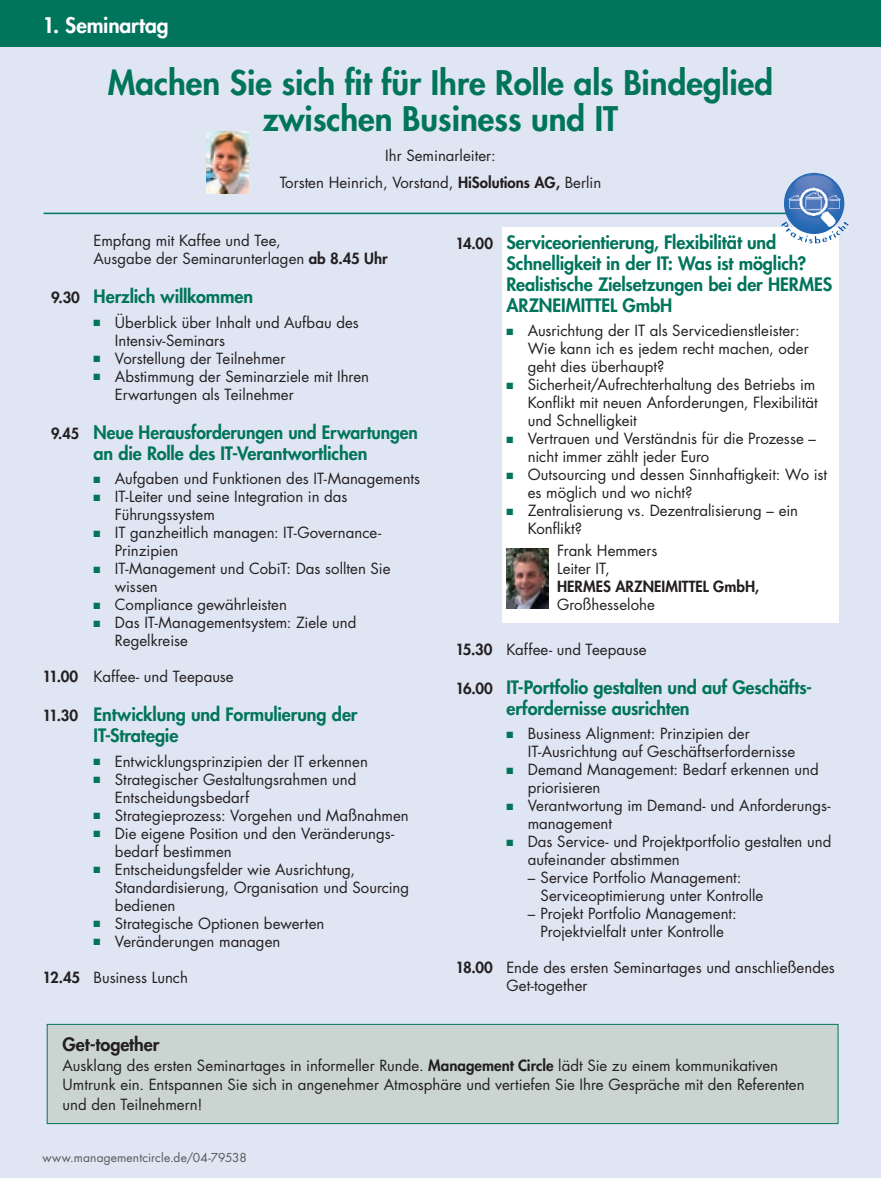
<style>
.page{position:relative;width:881px;height:1178px;background:#fff}
.page>*{position:absolute;margin:0;border:0;box-sizing:border-box;transform-origin:0 0}
.t1{font:800 33px/36px "Futura Std";color:#01745c;text-align:center}
.t2{font:800 21px "Futura Std";letter-spacing:-.005em;color:#fff}
.t3{font:800 18px/21px "Futura Std";letter-spacing:-.005em;color:#01745c}
.t4{font:800 18px "Futura Std";letter-spacing:-.005em;color:#231f20}
.t5{font:15px/18px "Futura Std";color:#231f20}
.t6{font:800 15px "Futura Std";color:#231f20}
.t7{font:12px "Futura Std";letter-spacing:.01em;color:#57585a}
.s1{font-weight:800}
.s2{font-size:15px;color:#231f20}
.s3{color:#01745c}
</style>
<div class="page">
<div style="left:0;top:0;width:880px;height:1178px;background:#e0e5f3"></div>
<div style="left:0;top:0;width:880px;height:47px;background:#01745c"></div>
<hr style="left:44px;top:213px;width:795px;height:1px;background:#01745c">
<div style="left:46px;top:1023px;width:792px;height:101px;background:#cad5d1"></div>
<img style="left:206px;top:132px;width:42px;height:61px">
<div style="left:502px;top:227px;width:336px;height:396px;background:#fff"></div>
<svg style="left:506px;top:608px;width:42px;height:1px"></svg>
<img style="left:506px;top:549px;width:42px;height:59px">
<img style="left:783px;top:173px;width:29px;height:58px">
<h2 class="t2" style="left:43px;top:12px;width:127px">1. Seminartag</h2>
<h1 class="t1" style="left:108px;top:65px;width:666px">Machen Sie sich fit für Ihre Rolle als Bindeglied zwischen Business und IT</h1>
<p class="t5" style="left:279px;top:143px;width:323px;line-height:26.5px;text-align:center">Ihr Seminarleiter:<br>Torsten Heinrich, Vorstand, <span class="s1">HiSolutions AG,</span> Berlin</p>
<p class="t5" style="left:94px;top:232px;width:295px">Empfang mit Kaffee und Tee,<br>Ausgabe der Seminarunterlagen <span class="s1">ab 8.45 Uhr</span></p>
<p class="t3" style="left:51px;top:286px;width:203px"><span class="s2">9.30</span> Herzlich willkommen</p>
<p class="t5" style="left:115px;top:313px;width:245px;text-indent:-21px"><span class="s3">■</span> Überblick über Inhalt und Aufbau des<br>Intensiv-Seminars</p>
<p class="t5" style="left:94px;top:349px;width:193px"><span class="s3">■</span> Vorstellung der Teilnehmer</p>
<p class="t5" style="left:115px;top:367px;width:256px;text-indent:-21px"><span class="s3">■</span> Abstimmung der Seminarziele mit Ihren<br>Erwartungen als Teilnehmer</p>
<p class="t3" style="left:51px;top:421px;width:368px;text-align:center"><span class="s2">9.45</span> Neue Herausforderungen und Erwartungen an die Rolle des IT-Verantwortlichen</p>
<p class="t5" style="left:94px;top:470px;width:328px"><span class="s3">■</span> Aufgaben und Funktionen des IT-Managements</p>
<p class="t5" style="left:115px;top:488px;width:234px;text-indent:-21px"><span class="s3">■</span> IT-Leiter und seine Integration in das<br>Führungssystem</p>
<p class="t5" style="left:115px;top:524px;width:268px;text-indent:-21px"><span class="s3">■</span> IT ganzheitlich managen: IT-Governance-<br>Prinzipien</p>
<p class="t5" style="left:115px;top:560px;width:277px;text-indent:-21px"><span class="s3">■</span> IT-Management und CobiT: Das sollten Sie wissen</p>
<p class="t5" style="left:94px;top:596px;width:195px"><span class="s3">■</span> Compliance gewährleisten</p>
<p class="t5" style="left:115px;top:614px;width:243px;text-indent:-21px"><span class="s3">■</span> Das IT-Managementsystem: Ziele und<br>Regelkreise</p>
<p class="t5" style="left:43px;top:668px;width:193px"><span class="s1">11.00</span> Kaffee- und Teepause</p>
<p class="t3" style="left:94px;top:704px;width:265px;text-indent:-51px"><span class="s2">11.30</span> Entwicklung und Formulierung der<br>IT-Strategie</p>
<p class="t5" style="left:94px;top:752px;width:276px"><span class="s3">■</span> Entwicklungsprinzipien der IT erkennen</p>
<p class="t5" style="left:115px;top:770px;width:243px;text-indent:-21px"><span class="s3">■</span> Strategischer Gestaltungsrahmen und<br>Entscheidungsbedarf</p>
<p class="t5" style="left:94px;top:806px;width:316px"><span class="s3">■</span> Strategieprozess: Vorgehen und Maßnahmen</p>
<p class="t5" style="left:115px;top:824px;width:281px;text-indent:-21px"><span class="s3">■</span> Die eigene Position und den Veränderungs&shy;bedarf bestimmen</p>
<p class="t5" style="left:115px;top:860px;width:296px;text-indent:-21px"><span class="s3">■</span> Entscheidungsfelder wie Ausrichtung,<br>Standardisierung, Organisation und Sourcing bedienen</p>
<p class="t5" style="left:94px;top:914px;width:232px"><span class="s3">■</span> Strategische Optionen bewerten</p>
<p class="t5" style="left:94px;top:932px;width:188px"><span class="s3">■</span> Veränderungen managen</p>
<p class="t5" style="left:43px;top:968px;width:147px"><span class="s1">12.45</span> Business Lunch</p>
<p class="t3" style="left:506px;top:232px;width:327px;text-indent:-51px"><span class="s2">14.00</span> Serviceorientierung, Flexibilität und Schnelligkeit in der IT: Was ist möglich?<br>Realistische Zielsetzungen bei der HERMES ARZNEIMITTEL GmbH</p>
<p class="t5" style="left:527px;top:322px;width:282px;text-indent:-21px"><span class="s3">■</span> Ausrichtung der IT als Servicedienstleister:<br>Wie kann ich es jedem recht machen, oder geht dies überhaupt?</p>
<p class="t5" style="left:527px;top:376px;width:291px;text-indent:-21px"><span class="s3">■</span> Sicherheit/Aufrechterhaltung des Betriebs im<br>Konflikt mit neuen Anforderungen, Flexibilität und Schnelligkeit</p>
<p class="t5" style="left:527px;top:430px;width:289px;text-indent:-21px"><span class="s3">■</span> Vertrauen und Verständnis für die Prozesse – nicht immer zählt jeder Euro</p>
<p class="t5" style="left:527px;top:466px;width:301px;text-indent:-21px"><span class="s3">■</span> Outsourcing und dessen Sinnhaftigkeit: Wo ist es möglich und wo nicht?</p>
<p class="t5" style="left:527px;top:502px;width:272px;text-indent:-21px"><span class="s3">■</span> Zentralisierung vs. Dezentralisierung – ein<br>Konflikt?</p>
<p class="t5" style="left:557px;top:542px;width:102px">Frank Hemmers<br>Leiter IT,</p>
<p class="t6" style="left:557px;top:577px;width:203px">HERMES ARZNEIMITTEL GmbH,</p>
<p class="t5" style="left:557px;top:596px;width:99px">Großhesselohe</p>
<p class="t5" style="left:455px;top:640px;width:193px"><span class="s1">15.30</span> Kaffee- und Teepause</p>
<p class="t3" style="left:506px;top:677px;width:307px;text-indent:-51px"><span class="s2">16.00</span> IT-Portfolio gestalten und auf Geschäfts&shy;erfordernisse ausrichten</p>
<p class="t5" style="left:527px;top:725px;width:269px;text-indent:-21px"><span class="s3">■</span> Business Alignment: Prinzipien der<br>IT-Ausrichtung auf Geschäftserfordernisse</p>
<p class="t5" style="left:527px;top:761px;width:292px;text-indent:-21px"><span class="s3">■</span> Demand Management: Bedarf erkennen und priorisieren</p>
<p class="t5" style="left:527px;top:797px;width:304px;text-indent:-21px"><span class="s3">■</span> Verantwortung im Demand- und Anforderungs&shy;management</p>
<p class="t5" style="left:527px;top:833px;width:305px;text-indent:-21px"><span class="s3">■</span> Das Service- und Projektportfolio gestalten und aufeinander abstimmen</p>
<p class="t5" style="left:540px;top:869px;width:224px;text-indent:-13px">– Service Portfolio Management:<br>Serviceoptimierung unter Kontrolle</p>
<p class="t5" style="left:527px;top:905px;width:210px;text-align:center">– Projekt Portfolio Management:<br>Projektvielfalt unter Kontrolle</p>
<p class="t5" style="left:506px;top:959px;width:330px;text-indent:-51px"><span class="s1">18.00</span> Ende des ersten Seminartages und anschließendes<br>Get-together</p>
<p class="t4" style="left:63px;top:1033px;width:98px">Get-together</p>
<p class="t5" style="left:63px;top:1056px;width:743px;line-height:19.5px">Ausklang des ersten Seminartages in informeller Runde. <span class="s1">Management Circle</span> lädt Sie zu einem kommunikativen<br>Umtrunk ein. Entspannen Sie sich in angenehmer Atmosphäre und vertiefen Sie Ihre Gespräche mit den Referenten und den Teilnehmern!</p>
<p class="t7" style="left:43px;top:1150px;width:206px">www.managementcircle.de/04-79538</p>
</div>
